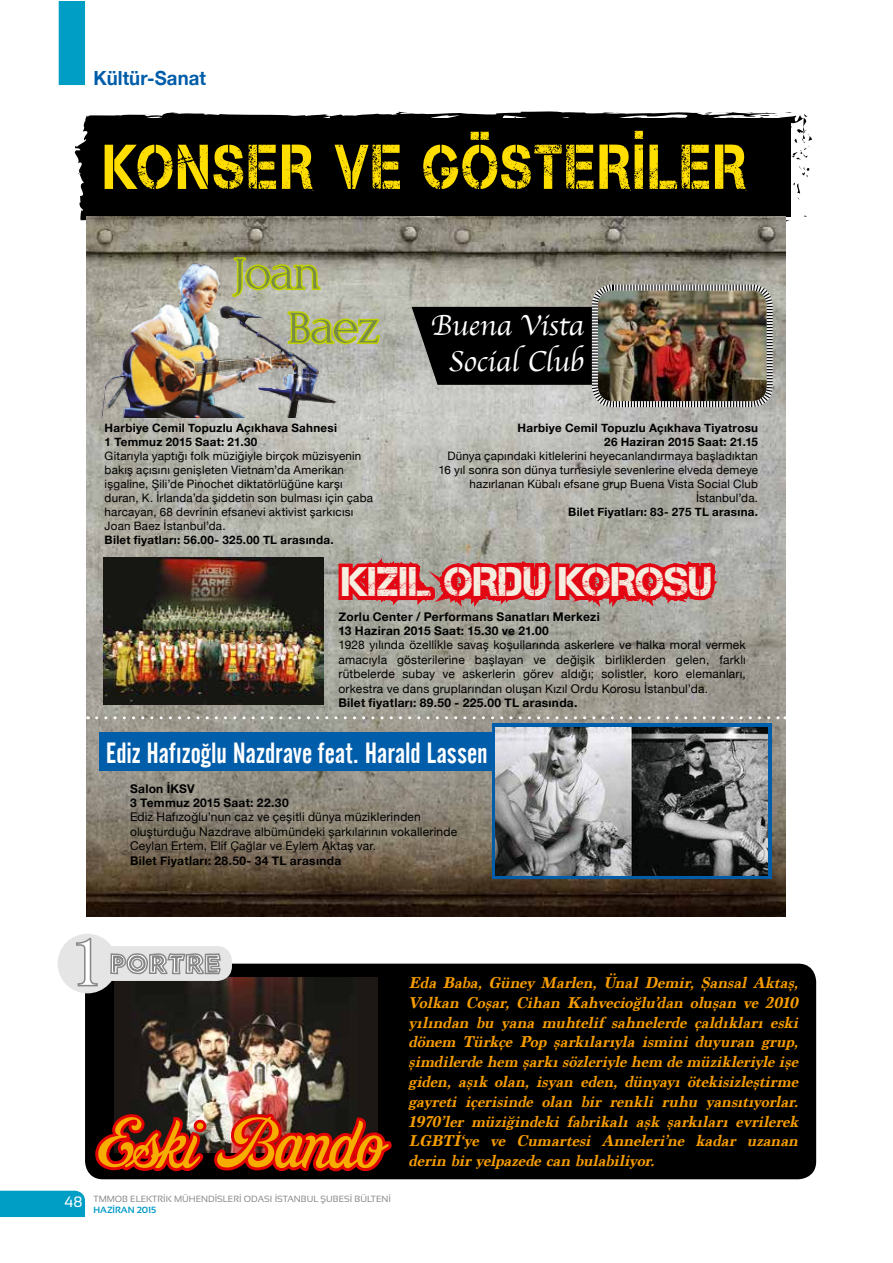
<style>
.page{position:relative;width:893px;height:1263px;background:#fff}
.page>*{position:absolute;margin:0;border:0;box-sizing:border-box;transform-origin:0 0}
.t1{font:79.5px "Goldsmith Script LHF";color:#f7ac00}
.t2{font:63.15px "Captureit";letter-spacing:.065em;color:#ffde00;scale:.83 1}
.t3{font:50.4px "LHF New Trajan ALT";color:#768b4a}
.t4{font:41.25px "Captureit";letter-spacing:.015em;color:#f4ede0}
.t5{font:30px/36px "Apple Chancery";letter-spacing:-.01em;color:#fff;text-align:right}
.t6{font:28.5px "Alternate Gothic No 2 BT";letter-spacing:.005em;color:#fff}
.t7{font:700 19.5px "Helvetica Neue";letter-spacing:.005em;color:#005da9;scale:.95 1}
.t8{font:italic 700 16.5px/19.8px "Marion";letter-spacing:.015em;color:#f59c00}
.t9{font:15px "Sansation";color:#fff}
.t10{font:12px/14.4px "Helvetica Neue";letter-spacing:.015em;color:#000}
.t11{font:700 12px/14.4px "Helvetica Neue";letter-spacing:.025em;color:#000}
.t12{font:11.55px/14px "Helvetica Neue";letter-spacing:.015em;color:#000;text-align:right}
.t13{font:700 11.55px/14px "Helvetica Neue";letter-spacing:.025em;color:#000;text-align:right}
.t14{font:9px "Sansation";color:#878787}
.t15{font:700 9px "Sansation";color:#009bc8}
.s1{font-family:"LHF New Trajan ALT";font-size:50.4px;color:#768b4a}
</style>
<div class="page">
<div style="left:59px;top:1px;width:26px;height:84px;background:#009dc5"></div>
<svg style="left:793px;top:166px;width:17px;height:33px"></svg>
<div style="left:74px;top:111px;width:709px;height:110px;background:#000"></div>
<svg style="left:143px;top:118px;width:14px;height:4px"></svg>
<svg style="left:759px;top:112px;width:53px;height:48px"></svg>
<svg style="left:697px;top:112px;width:56px;height:7px"></svg>
<svg style="left:602px;top:112px;width:48px;height:9px"></svg>
<svg style="left:398px;top:122px;width:16px;height:2px"></svg>
<svg style="left:104px;top:177px;width:4px;height:3px"></svg>
<svg style="left:108px;top:202px;width:8px;height:10px"></svg>
<img style="left:86px;top:217px;width:700px;height:699px">
<div style="left:85px;top:964px;width:731px;height:215px;background:#000;border-radius:18px"></div>
<svg style="left:635px;top:131px;width:8px;height:8px"></svg>
<img style="left:103px;top:558px;width:220px;height:146px">
<svg style="left:335px;top:531px;width:390px;height:105px;background:#bb7774"></svg>
<svg style="left:0;top:937px;width:396px;height:281px"></svg>
<svg style="left:97px;top:716px;width:689px;height:3px;background:#b3b0a8"></svg>
<img style="left:93px;top:262px;width:290px;height:156px">
<svg style="left:231px;top:191px;width:151px;height:179px;background:#8d8d70"></svg>
<img style="left:412px;top:283px;width:362px;height:125px">
<svg style="left:492px;top:723px;width:280px;height:156px;background:#0c5da0"></svg>
<div style="left:99px;top:732px;width:408px;height:39px;background:#005da9"></div>
<img style="left:495px;top:727px;width:272px;height:148px">
<p class="t7" style="left:94px;top:66px;width:120px">Kültür-Sanat</p>
<h2 class="t2" style="left:105px;top:132px;width:774px">KONSER VE GÖSTERiLER</h2>
<h3 class="t3" style="left:235px;top:247px;width:87px">Joan</h3>
<h3 class="t5" style="left:289px;top:307px;width:296px"><span class="s1">Baez</span> Buena Vista<br>Social Club</h3>
<p class="t13" style="left:105px;top:421px;width:234px;text-align:left">Harbiye Cemil Topuzlu Açıkhava Sahnesi<br>1 Temmuz 2015 Saat: 21.30</p>
<p class="t12" style="left:105px;top:449px;width:270px;text-align:left">Gitarıyla yaptığı folk müziğiyle birçok müzisyenin bakış açısını genişleten Vietnam’da Amerikan işgaline, Şili’de Pinochet diktatörlüğüne karşı duran, K. İrlanda’da şiddetin son bulması için çaba harcayan, 68 devrinin efsanevi aktivist şarkıcısı Joan Baez İstanbul’da.</p>
<p class="t13" style="left:105px;top:533px;width:231px">Bilet fiyatları: 56.00- 325.00 TL arasında.</p>
<p class="t13" style="left:518px;top:421px;width:242px">Harbiye Cemil Topuzlu Açıkhava Tiyatrosu<br>26 Haziran 2015 Saat: 21.15</p>
<p class="t12" style="left:438px;top:449px;width:321px">Dünya çapındaki kitlelerini heyecanlandırmaya başladıktan 16 yıl sonra son dünya turnesiyle sevenlerine elveda demeye hazırlanan Kübalı efsane grup Buena Vista Social Club İstanbul’da.</p>
<p class="t13" style="left:568px;top:505px;width:191px">Bilet Fiyatları: 83- 275 TL arasına.</p>
<h3 class="t4" style="left:342px;top:559px;width:371px">KIZIL ORDU KORoSU</h3>
<p class="t11" style="left:338px;top:609px;width:263px">Zorlu Center / Performans Sanatları Merkezi<br>13 Haziran 2015 Saat: 15.30 ve 21.00</p>
<p class="t10" style="left:338px;top:638px;width:409px;text-align:justify">1928 yılında özellikle savaş koşullarında askerlere ve halka moral vermek amacıyla gösterilerine başlayan ve değişik birliklerden gelen, farklı rütbelerde subay ve askerlerin görev aldığı; solistler, koro elemanları, orkestra ve dans gruplarından oluşan Kızıl Ordu Korosu İstanbul’da.</p>
<p class="t11" style="left:338px;top:695px;width:240px">Bilet fiyatları: 89.50 - 225.00 TL arasında.</p>
<h3 class="t6" style="left:106px;top:737px;width:383px">Ediz Hafızoğlu Nazdrave feat. Harald Lassen</h3>
<p class="t11" style="left:130px;top:781px;width:160px">Salon İKSV<br>3 Temmuz 2015 Saat: 22.30</p>
<p class="t10" style="left:130px;top:810px;width:329px">Ediz Hafızoğlu’nun caz ve çeşitli dünya müziklerinden oluşturduğu Nazdrave albümündeki şarkılarının vokallerinde<br>Ceylan Ertem, Elif Çağlar ve Eylem Aktaş var.</p>
<p class="t11" style="left:130px;top:853px;width:213px">Bilet Fiyatları: 28.50- 34 TL arasında</p>
<p class="t9" style="left:65px;top:1194px;width:20px">48</p>
<h1 class="t1" style="left:98px;top:1104px;width:284px">Eski Bando</h1>
<p class="t14" style="left:94px;top:1194px;width:299px">TMMOB ELEKTRİK MÜHENDİSLERİ ODASI İSTANBUL ŞUBESİ BÜLTENİ</p>
<p class="t15" style="left:94px;top:1205px;width:64px">HAZİRAN 2015</p>
<p class="t8" style="left:409px;top:975px;width:395px">Eda Baba, Güney Marlen, Ünal Demir, Şansal Aktaş, Volkan Coşar, Cihan Kahvecioğlu’dan oluşan ve 2010 yılından bu yana muhtelif sahnelerde çaldıkları eski dönem Türkçe Pop şarkılarıyla ismini duyuran grup, şimdilerde hem şarkısözleriyle hem de müzikleriyle işe giden, aşık olan, isyan eden, dünyayı ötekisizleştirme gayreti içerisinde olan bir renkli ruhu yansıtıyorlar.<br>1970’ler müziğindeki fabrikalı aşk şarkıları evrilerek LGBTİ‘ye ve Cumartesi Anneleri’ne kadar uzanan derin bir yelpazede can bulabiliyor.</p>
</div>
